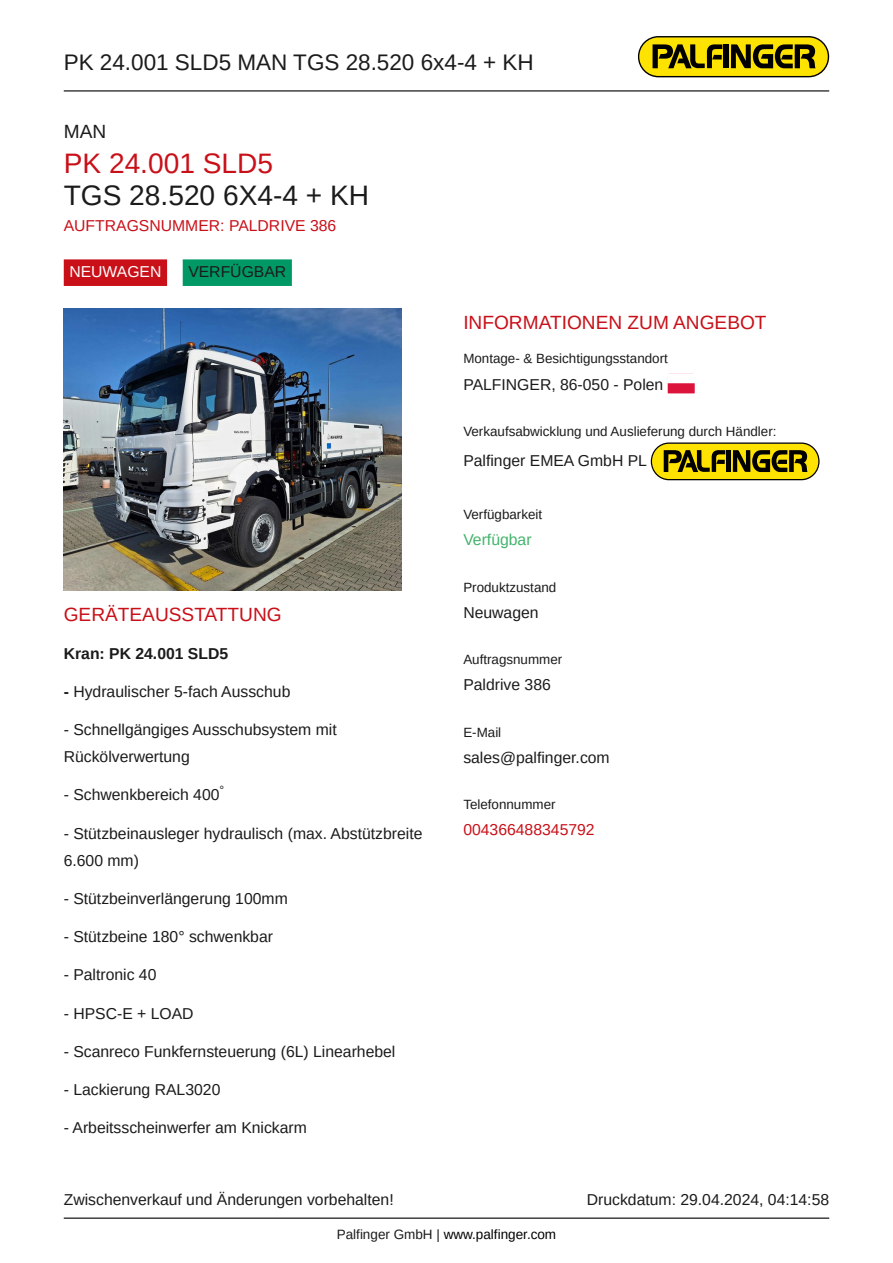
<style>
.page{position:relative;width:893px;height:1263px;background:#fff}
.page>*{position:absolute;margin:0;border:0;box-sizing:border-box;transform-origin:0 0}
.t1{font:28.2px "Arimo";color:#1b1b1b}
.t2{font:28.2px "Arimo";color:#c91019}
.t3{font:22.5px "Arimo";color:#1b1b1b}
.t4{font:19.2px "Arimo";color:#c91019}
.t5{font:19.2px "Arimo";color:#1b1b1b}
.t6{font:15.75px/27px "Arimo";color:#1b1b1b}
.t7{font:15.75px "Arimo";color:#c91019}
.t8{font:15.75px "Arimo";color:#43b36c}
.t9{font:15.75px "Arimo";color:#fff}
.t10{font:13.5px "Arimo";color:#000}
.t11{font:13.35px "Arimo";color:#1b1b1b}
.t12{font:11.85px "Arimo";color:#1b1b1b}
.s1{color:#1b1b1b}
</style>
<div class="page">
<hr style="left:64px;top:90px;width:765px;height:1px;background:#000">
<hr style="left:64px;top:1217px;width:765px;height:2px;background:#000">
<svg style="left:638px;top:36px;width:191px;height:41px;background:#a3930b"></svg>
<div style="left:64px;top:259px;width:103px;height:27px;background:#c91019"></div>
<div style="left:183px;top:259px;width:109px;height:27px;background:#096"></div>
<img style="left:64px;top:309px;width:337px;height:281px">
<div style="left:668px;top:383px;width:27px;height:10px;background:#dc143c"></div>
<svg style="left:651px;top:442px;width:168px;height:38px;background:#a4940e"></svg>
<h2 class="t3" style="left:64px;top:51px;width:472px">PK 24.001 SLD5 MAN TGS 28.520 6x4-4 + KH</h2>
<p class="t5" style="left:64px;top:122px;width:44px">MAN</p>
<h1 class="t2" style="left:64px;top:149px;width:211px">PK 24.001 SLD5</h1>
<h1 class="t1" style="left:64px;top:182px;width:307px">TGS 28.520 6X4-4 + KH</h1>
<p class="t7" style="left:64px;top:218px;width:274px">AUFTRAGSNUMMER: PALDRIVE 386</p>
<p class="t9" style="left:69px;top:264px;width:94px">NEUWAGEN</p>
<p class="t6" style="left:188px;top:259px;width:99px">VERFÜGBAR</p>
<p class="t4" style="left:64px;top:605px;width:219px">GERÄTEAUSSTATTUNG</p>
<p class="t6" style="left:64px;top:641px;width:166px">Kran: PK 24.001 SLD5</p>
<p class="t6" style="left:64px;top:678px;width:228px">- Hydraulischer 5-fach Ausschub</p>
<p class="t6" style="left:64px;top:716px;width:275px">- Schnellgängiges Ausschubsystem mit<br>Rückölverwertung</p>
<p class="t6" style="left:64px;top:782px;width:157px">- Schwenkbereich 400</p>
<p class="t6" style="left:64px;top:820px;width:360px">- Stützbeinausleger hydraulisch (max. Abstützbreite<br>6.600 mm)</p>
<p class="t6" style="left:64px;top:885px;width:226px">- Stützbeinverlängerung 100mm</p>
<p class="t6" style="left:64px;top:923px;width:211px">- Stützbeine 180° schwenkbar</p>
<p class="t6" style="left:64px;top:962px;width:94px">- Paltronic 40</p>
<p class="t6" style="left:64px;top:1000px;width:131px">- HPSC-E + LOAD</p>
<p class="t6" style="left:64px;top:1038px;width:333px">- Scanreco Funkfernsteuerung (6L) Linearhebel</p>
<p class="t6" style="left:64px;top:1077px;width:158px">- Lackierung RAL3020</p>
<p class="t6" style="left:64px;top:1114px;width:245px">- Arbeitsscheinwerfer am Knickarm</p>
<p class="t12" style="left:220px;top:784px;width:6px">°</p>
<p class="t4" style="left:463px;top:313px;width:305px">INFORMATIONEN ZUM ANGEBOT</p>
<p class="t11" style="left:463px;top:352px;width:206px">Montage- &amp; Besichtigungsstandort</p>
<p class="t6" style="left:463px;top:372px;width:201px">PALFINGER, 86-050 - Polen</p>
<p class="t11" style="left:463px;top:424px;width:315px">Verkaufsabwicklung und Auslieferung durch Händler:</p>
<p class="t6" style="left:463px;top:447px;width:185px">Palfinger EMEA GmbH PL</p>
<p class="t11" style="left:463px;top:508px;width:80px">Verfügbarkeit</p>
<p class="t8" style="left:463px;top:532px;width:70px">Verfügbar</p>
<p class="t11" style="left:463px;top:581px;width:94px">Produktzustand</p>
<p class="t6" style="left:463px;top:599px;width:77px">Neuwagen</p>
<p class="t11" style="left:463px;top:653px;width:100px">Auftragsnummer</p>
<p class="t6" style="left:463px;top:672px;width:89px">Paldrive 386</p>
<p class="t11" style="left:463px;top:726px;width:39px">E-Mail</p>
<p class="t6" style="left:463px;top:744px;width:148px">sales@palfinger.com</p>
<p class="t11" style="left:463px;top:798px;width:94px">Telefonnummer</p>
<p class="t7" style="left:463px;top:822px;width:133px">004366488345792</p>
<p class="t6" style="left:64px;top:1187px;width:331px">Zwischenverkauf und Änderungen vorbehalten!</p>
<p class="t6" style="left:587px;top:1187px;width:244px">Druckdatum: 29.04.2024, 04:14:58</p>
<p class="t10" style="left:337px;top:1228px;width:221px"><span class="s1">Palfinger GmbH |</span> www.palfinger.com</p>
</div>
